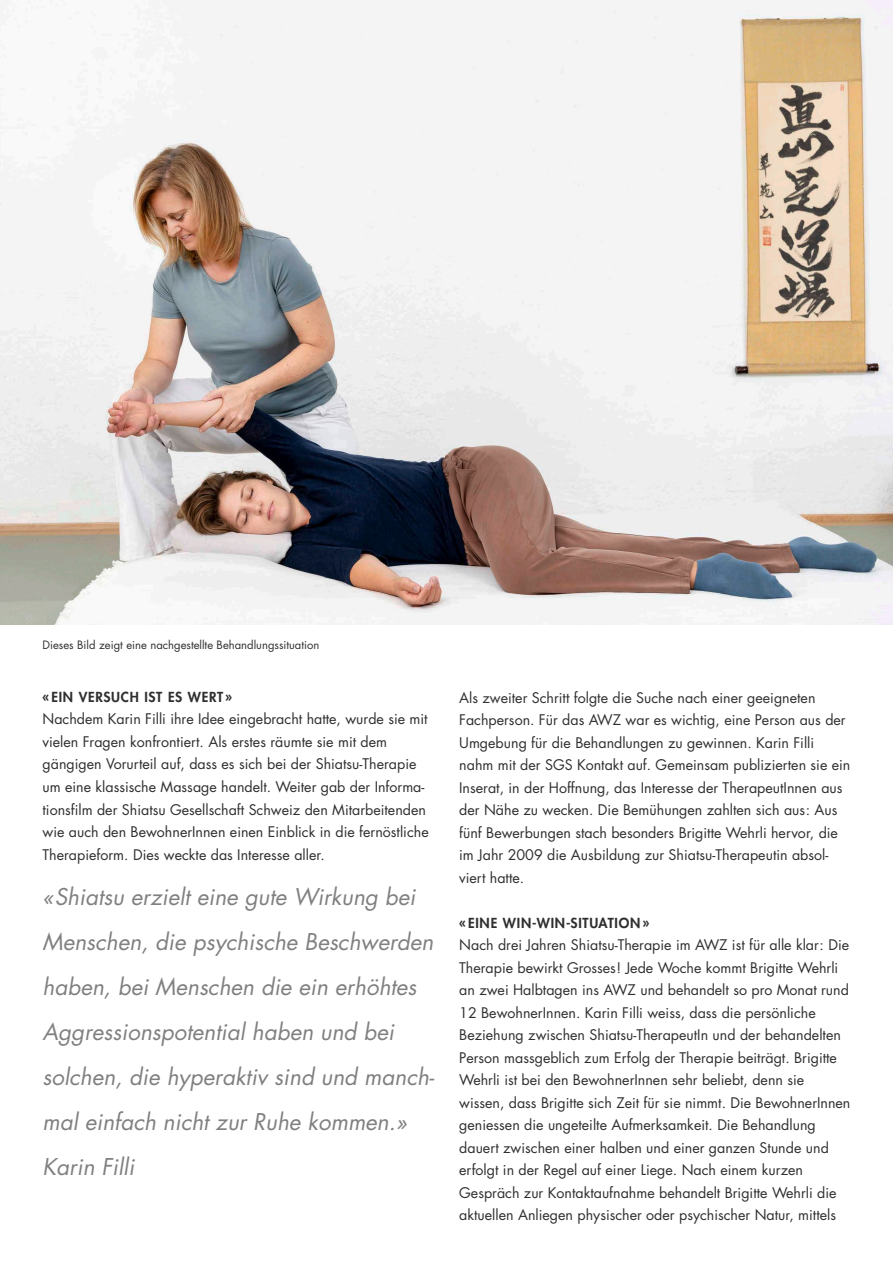
<style>
.page{position:relative;width:893px;height:1263px;background:#fff}
.page>*{position:absolute;margin:0;border:0;box-sizing:border-box;transform-origin:0 0}
.t1{font:italic 22.5px/45px "Futura Std";color:#808080}
.t2{font:14.25px/22.5px "Futura Std";color:#302f2f}
.t3{font:800 13.5px "Futura Std";letter-spacing:.055em;color:#302f2f}
.t4{font:11.25px "Futura Std";color:#302f2f}
</style>
<div class="page">
<img style="left:0;top:0;width:893px;height:625px">
<p class="t4" style="left:43px;top:638px;width:278px">Dieses Bild zeigt eine nachgestellte Behandlungssituation</p>
<p class="t3" style="left:43px;top:689px;width:191px">«EIN VERSUCH IST ES WERT»</p>
<p class="t2" style="left:43px;top:708px;width:388px">Nachdem Karin Filli ihre Idee eingebracht hatte, wurde sie mit vielen Fragen konfrontiert. Als erstes räumte sie mit dem gängigen Vorurteil auf, dass es sich bei der Shiatsu-Therapie um eine klassische Massage handelt. Weiter gab der Informa&shy;tionsfilm der Shiatsu Gesellschaft Schweiz den Mitarbeitenden wie auch den BewohnerInnen einen Einblick in die fernöstliche Therapieform. Dies weckte das Interesse aller.</p>
<p class="t1" style="left:43px;top:874px;width:394px">« Shiatsu erzielt eine gute Wirkung bei Menschen, die psychische Beschwerden haben, bei Menschen die ein erhöhtes Aggressionspotential haben und bei solchen, die hyperaktiv sind und manch&shy;mal einfach nicht zur Ruhe kommen.» Karin Filli</p>
<p class="t2" style="left:459px;top:686px;width:393px">Als zweiter Schritt folgte die Suche nach einer geeigneten Fachperson. Für das AWZ war es wichtig, eine Person aus der Umgebung für die Behandlungen zu gewinnen. Karin Filli nahm mit der SGS Kontakt auf. Gemeinsam publizierten sie ein Inserat, in der Hoffnung, das Interesse der TherapeutInnen aus der Nähe zu wecken. Die Bemühungen zahlten sich aus: Aus fünf Bewerbungen stach besonders Brigitte Wehrli hervor, die im Jahr 2009 die Ausbildung zur Shiatsu-Therapeutin absol&shy;viert hatte.</p>
<p class="t3" style="left:459px;top:914px;width:192px">«EINE WIN-WIN-SITUATION»</p>
<p class="t2" style="left:459px;top:934px;width:393px">Nach drei Jahren Shiatsu-Therapie im AWZ ist für alle klar: Die Therapie bewirkt Grosses! Jede Woche kommt Brigitte Wehrli an zwei Halbtagen ins AWZ und behandelt so pro Monat rund 12 BewohnerInnen. Karin Filli weiss, dass die persönliche Beziehung zwischen Shiatsu-TherapeutIn und der behandelten Person massgeblich zum Erfolg der Therapie beiträgt. Brigitte Wehrli ist bei den BewohnerInnen sehr beliebt, denn sie wissen, dass Brigitte sich Zeit für sie nimmt. Die BewohnerInnen geniessen die ungeteilte Aufmerksamkeit. Die Behandlung dauert zwischen einer halben und einer ganzen Stunde und erfolgt in der Regel auf einer Liege. Nach einem kurzen Gespräch zur Kontaktaufnahme behandelt Brigitte Wehrli die aktuellen Anliegen physischer oder psychischer Natur, mittels</p>
</div>
